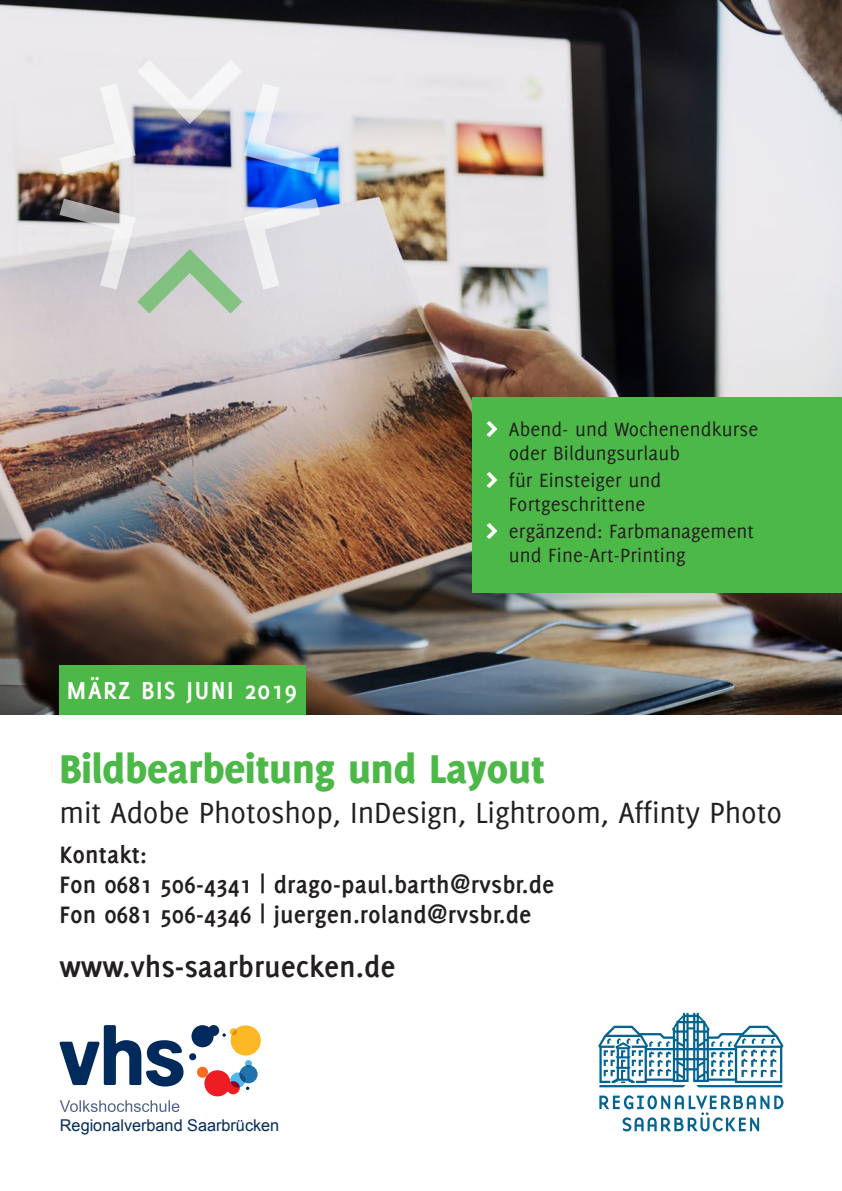
<style>
.page{position:relative;width:842px;height:1191px;background:#fff}
.page>*{position:absolute;margin:0;border:0;box-sizing:border-box;transform-origin:0 0}
.t1{font:800 44px "Delicious";color:#4cb848}
.t2{font:32px "Delicious";letter-spacing:-.005em;color:#231f20}
.t3{font:700 32px "Delicious";color:#231f20}
.t4{font:700 27px "Delicious";letter-spacing:.05em;color:#fff}
.t5{font:700 26px/30px "Delicious";letter-spacing:.01em;color:#231f20}
.t6{font:21px/24px "Delicious";letter-spacing:.005em;color:#231f20}
.t7{font:16.2px "Arial";color:#002a5c}
.s1{font-weight:700;font-size:40px;color:#fff}
</style>
<div class="page">
<img style="left:0;top:0;width:842px;height:714px">
<svg style="left:598px;top:1013px;width:185px;height:74px"></svg>
<svg style="left:599px;top:1095px;width:184px;height:36px"></svg>
<svg style="left:60px;top:1025px;width:201px;height:87px"></svg>
<div style="left:472px;top:397px;width:370px;height:195px;background:#4cb848"></div>
<img style="left:60px;top:60px;width:260px;height:115px">
<svg style="left:60px;top:198px;width:260px;height:115px;background:#cbcfd1"></svg>
<div style="left:60px;top:665px;width:246px;height:49px;background:#4cb848"></div>
<p class="t4" style="left:67px;top:675px;width:232px">MÄRZ BIS JUNI 2019</p>
<p class="t6" style="left:509px;top:417px;width:251px;text-indent:-23px"><span class="s1">&gt;</span> Abend- und Wochenendkurse oder Bildungsurlaub</p>
<p class="t6" style="left:486px;top:468px;width:176px;text-align:center"><span class="s1">&gt;</span> für Einsteiger und<br>Fortgeschrittene</p>
<p class="t6" style="left:509px;top:519px;width:246px;text-indent:-23px"><span class="s1">&gt;</span> ergänzend: Farbmanagement und Fine-Art-Printing</p>
<h1 class="t1" style="left:60px;top:742px;width:487px">Bildbearbeitung und Layout</h1>
<h2 class="t2" style="left:60px;top:794px;width:724px">mit Adobe Photoshop, InDesign, Lightroom, Affinty Photo</h2>
<p class="t5" style="left:60px;top:839px;width:496px">Kontakt:<br>Fon 0681 506-4341 | drago-paul.barth@rvsbr.de<br>Fon 0681 506-4346 | juergen.roland@rvsbr.de</p>
<h2 class="t3" style="left:60px;top:948px;width:338px">www.vhs-saarbruecken.de</h2>
<p class="t7" style="left:60px;top:1114px;width:221px">Regionalverband Saarbrücken</p>
</div>
